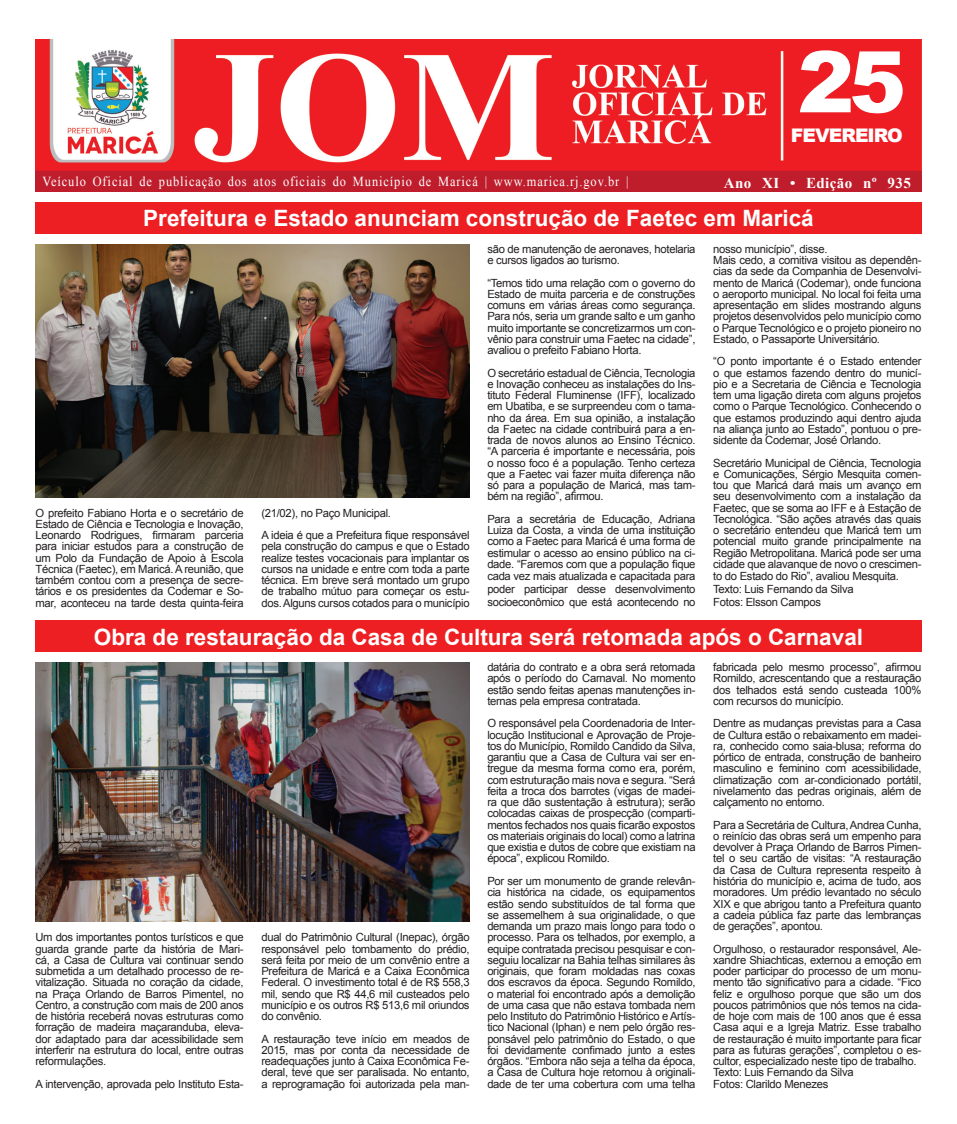
<style>
.page{position:relative;width:957px;height:1124px;background:#fff}
.page>*{position:absolute;margin:0;border:0;box-sizing:border-box;transform-origin:0 0}
.t1{font:900 85px "Arial";color:#fff}
.t2{font:700 22.5px "Arial";color:#fff}
.t3{font:900 18.75px "Arial";letter-spacing:-.05em;color:#fff}
.t4{font:700 15px "Times New Roman";letter-spacing:.025em;color:#fff}
.t5{font:13.75px "Times New Roman";letter-spacing:.075em;color:#fff;scale:.9 1}
.t6{font:11.25px/11.2px "Arial";letter-spacing:-.025em;color:#231f20;text-align:justify}
</style>
<div class="page">
<div style="left:35px;top:202px;width:886px;height:32px;background:#ee1f23"></div>
<img style="left:35px;top:244px;width:435px;height:254px">
<div style="left:35px;top:620px;width:886px;height:32px;background:#ee1f23"></div>
<img style="left:35px;top:662px;width:435px;height:259px">
<img style="left:35px;top:39px;width:886px;height:152px">
<h1 class="t1" style="left:797px;top:20px;width:110px">25</h1>
<h3 class="t3" style="left:791px;top:121px;width:113px">FEVEREIRO</h3>
<p class="t5" style="left:43px;top:172px;width:653px">Veículo Oficial de publicação dos atos oficiais do Município de Maricá | www.marica.rj.gov.br |</p>
<h3 class="t4" style="left:724px;top:172px;width:188px">Ano XI • Edição nº 935</h3>
<h2 class="t2" style="left:143px;top:203px;width:672px">Prefeitura e Estado anunciam construção de Faetec em Maricá</h2>
<p class="t6" style="left:713px;top:243px;width:210px;text-align:left">nosso município”, disse.<br>Mais cedo, a comitiva visitou as dependên&shy;cias da sede da Companhia de Desenvolvi&shy;mento de Maricá (Codemar), onde funciona o aeroporto municipal. No local foi feita uma apresentação em slides mostrando alguns projetos desenvolvidos pelo município como o Parque Tecnológico e o projeto pioneiro no Estado, o Passaporte Universitário.</p>
<p class="t6" style="left:713px;top:356px;width:210px">“O ponto importante é o Estado entender o que estamos fazendo dentro do municí&shy;pio e a Secretaria de Ciência e Tecnologia tem uma ligação direta com alguns projetos como o Parque Tecnológico. Conhecendo o que estamos produzindo aqui dentro ajuda na aliança junto ao Estado”, pontuou o pre&shy;sidente da Codemar, José Orlando.</p>
<p class="t6" style="left:713px;top:457px;width:210px">Secretário Municipal de Ciência, Tecnologia e Comunicações, Sérgio Mesquita comen&shy;tou que Maricá dará mais um avanço em seu desenvolvimento com a instalação da Faetec, que se soma ao IFF e à Estação de Tecnológica. “São ações através das quais o secretário entendeu que Maricá tem um potencial muito grande principalmente na Região Metropolitana. Maricá pode ser uma cidade que alavanque de novo o crescimen-</p>
<p class="t6" style="left:713px;top:570px;width:187px;line-height:12.5px;text-align:left">to do Estado do Rio”, avaliou Mesquita.<br>Texto: Luis Fernando da Silva<br>Fotos: Elsson Campos</p>
<p class="t6" style="left:487px;top:243px;width:210px">são de manutenção de aeronaves, hotelaria e cursos ligados ao turismo.</p>
<p class="t6" style="left:487px;top:277px;width:210px">“Temos tido uma relação com o governo do Estado de muita parceria e de construções comuns em várias áreas como segurança.<br>Para nós, seria um grande salto e um ganho muito importante se concretizarmos um con&shy;vênio para construir uma Faetec na cidade”, avaliou o prefeito Fabiano Horta.</p>
<p class="t6" style="left:487px;top:367px;width:210px">O secretário estadual de Ciência, Tecnologia e Inovação conheceu as instalações do Ins&shy;tituto Federal Fluminense (IFF), localizado em Ubatiba, e se surpreendeu com o tama&shy;nho da área. Em sua opinião, a instalação da Faetec na cidade contribuirá para a en&shy;trada de novos alunos ao Ensino Técnico. “A parceria é importante e necessária, pois o nosso foco é a população. Tenho certeza que a Faetec vai fazer muita diferença não só para a população de Maricá, mas tam&shy;bém na região”, afirmou.</p>
<p class="t6" style="left:487px;top:513px;width:210px">Para a secretária de Educação, Adriana Luiza da Costa, a vinda de uma instituição como a Faetec para Maricá é uma forma de estimular o acesso ao ensino público na ci&shy;dade. “Faremos com que a população fique</p>
<p class="t6" style="left:487px;top:570px;width:210px;line-height:12.5px">cada vez mais atualizada e capacitada para poder participar desse desenvolvimento socioeconômico que está acontecendo no</p>
<p class="t6" style="left:35px;top:507px;width:210px">O prefeito Fabiano Horta e o secretário de Estado de Ciência e Tecnologia e Inovação, Leonardo Rodrigues, firmaram parceria para iniciar estudos para a construção de um Polo da Fundação de Apoio à Escola Técnica (Faetec), em Maricá. A reunião, que também contou com a presença de secre&shy;tários e os presidentes da Codemar e So&shy;mar, aconteceu na tarde desta quinta-feira</p>
<p class="t6" style="left:261px;top:501px;width:210px;line-height:22.5px">(21/02), no Paço Municipal.<br>A ideia é que a Prefeitura fique responsável</p>
<p class="t6" style="left:261px;top:541px;width:210px">pela construção do campus e que o Estado realize testes vocacionais para implantar os cursos na unidade e entre com toda a parte técnica. Em breve será montado um grupo de trabalho mútuo para começar os estu&shy;dos. Alguns cursos cotados para o município</p>
<h2 class="t2" style="left:94px;top:621px;width:771px">Obra de restauração da Casa de Cultura será retomada após o Carnaval</h2>
<p class="t6" style="left:35px;top:931px;width:210px">Um dos importantes pontos turísticos e que guarda grande parte da história de Mari&shy;cá, a Casa de Cultura vai continuar sendo submetida a um detalhado processo de re&shy;vitalização. Situada no coração da cidade, na Praça Orlando de Barros Pimentel, no Centro, a construção com mais de 200 anos de história receberá novas estruturas como forração de madeira maçaranduba, eleva&shy;dor adaptado para dar acessibilidade sem interferir na estrutura do local, entre outras reformulações.</p>
<p class="t6" style="left:35px;top:1077px;width:210px">A intervenção, aprovada pelo Instituto Esta-</p>
<p class="t6" style="left:261px;top:931px;width:210px">dual do Patrimônio Cultural (Inepac), órgão responsável pelo tombamento do prédio, será feita por meio de um convênio entre a Prefeitura de Maricá e a Caixa Econômica Federal. O investimento total é de R$ 558,3 mil, sendo que R$ 44,6 mil custeados pelo município e os outros R$ 513,6 mil oriundos do convênio.</p>
<p class="t6" style="left:261px;top:1032px;width:210px">A restauração teve início em meados de 2015, mas por conta da necessidade de readequações junto à Caixa Econômica Fe&shy;deral, teve que ser paralisada. No entanto, a reprogramação foi autorizada pela man-</p>
<p class="t6" style="left:487px;top:661px;width:210px">datária do contrato e a obra será retomada após o período do Carnaval. No momento estão sendo feitas apenas manutenções in&shy;ternas pela empresa contratada.</p>
<p class="t6" style="left:487px;top:717px;width:210px">O responsável pela Coordenadoria de Inter&shy;locução Institucional e Aprovação de Proje&shy;tos do Município, Romildo Candido da Silva, garantiu que a Casa de Cultura vai ser en&shy;tregue da mesma forma como era, porém, com estruturação mais nova e segura. “Será feita a troca dos barrotes (vigas de madei&shy;ra que dão sustentação à estrutura); serão colocadas caixas de prospecção (comparti&shy;mentos fechados nos quais ficarão expostos os materiais originais do local) como a latrina que existia e dutos de cobre que existiam na época”, explicou Romildo.</p>
<p class="t6" style="left:487px;top:875px;width:210px">Por ser um monumento de grande relevân&shy;cia histórica na cidade, os equipamentos estão sendo substituídos de tal forma que se assemelhem à sua originalidade, o que demanda um prazo mais longo para todo o processo. Para os telhados, por exemplo, a equipe contratada precisou pesquisar e con&shy;seguiu localizar na Bahia telhas similares às originais, que foram moldadas nas coxas dos escravos da época. Segundo Romildo, o material foi encontrado após a demolição de uma casa que não estava tombada nem pelo Instituto do Patrimônio Histórico e Artís&shy;tico Nacional (Iphan) e nem pelo órgão res&shy;ponsável pelo patrimônio do Estado, o que foi devidamente confimado junto a estes órgãos. “Embora não seja a telha da época, a Casa de Cultura hoje retornou à originali&shy;dade de ter uma cobertura com uma telha</p>
<p class="t6" style="left:713px;top:661px;width:210px">fabricada pelo mesmo processo”, afirmou Romildo, acrescentando que a restauração dos telhados está sendo custeada 100% com recursos do município.</p>
<p class="t6" style="left:713px;top:717px;width:210px">Dentre as mudanças previstas para a Casa de Cultura estão o rebaixamento em madei&shy;ra, conhecido como saia-blusa; reforma do pórtico de entrada, construção de banheiro masculino e feminino com acessibilidade, climatização com ar-condicionado portátil, nivelamento das pedras originais, além de calçamento no entorno.</p>
<p class="t6" style="left:713px;top:819px;width:210px">Para a Secretária de Cultura, Andrea Cunha, o reinício das obras será um empenho para devolver à Praça Orlando de Barros Pimen&shy;tel o seu cartão de visitas: “A restauração da Casa de Cultura representa respeito à história do município e, acima de tudo, aos moradores. Um prédio levantado no século XIX e que abrigou tanto a Prefeitura quanto a cadeia pública faz parte das lembranças de gerações”, apontou.</p>
<p class="t6" style="left:713px;top:942px;width:210px;text-align:left">Orgulhoso, o restaurador responsável, Ale&shy;xandre Shiachticas, externou a emoção em poder participar do processo de um monu&shy;mento tão significativo para a cidade. “Fico feliz e orgulhoso porque que são um dos poucos patrimônios que nós temos na cida&shy;de hoje com mais de 100 anos que é essa Casa aqui e a Igreja Matriz. Esse trabalho de restauração é muito importante para ficar para as futuras gerações”, completou o es&shy;cultor, especializado neste tipo de trabalho.<br>Texto: Luis Fernando da Silva<br>Fotos: Clarildo Menezes</p>
</div>
